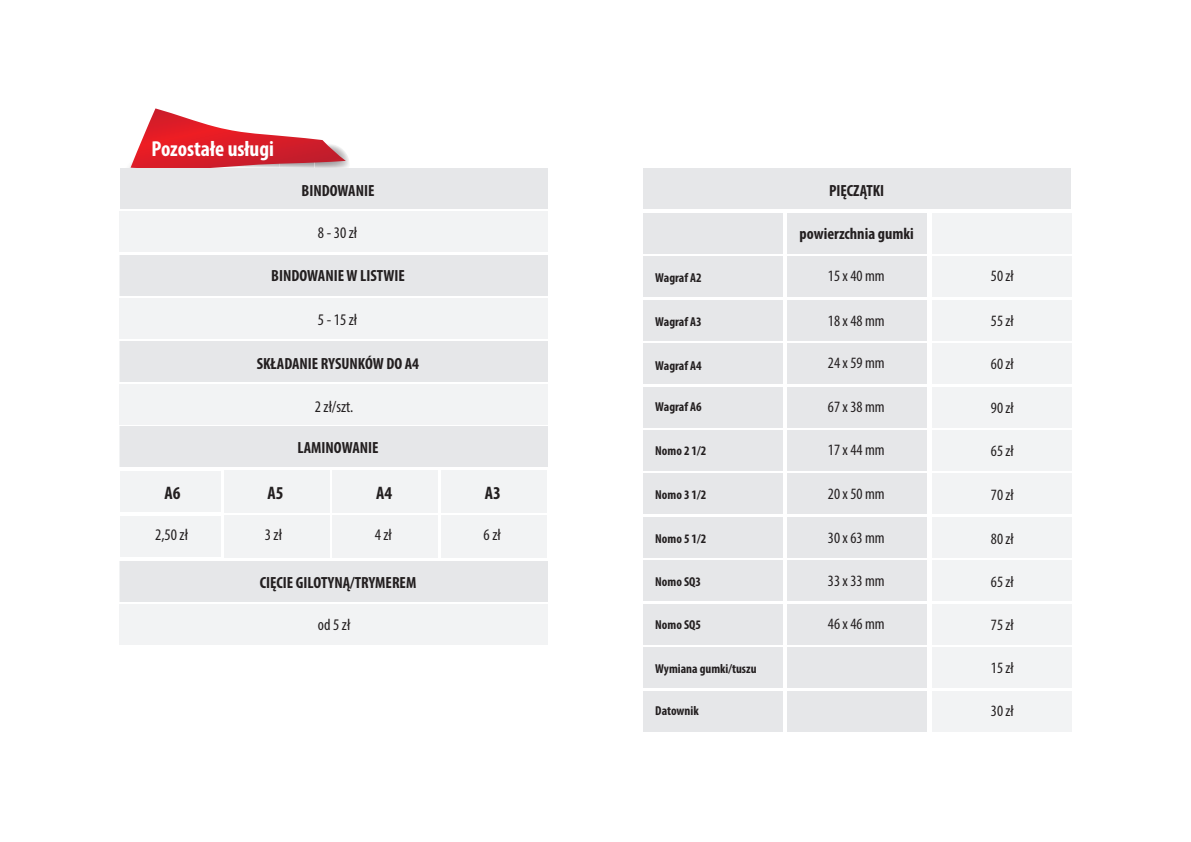
<style>
.page{position:relative;width:1191px;height:842px;background:#fff}
.page>*{position:absolute;margin:0;border:0;box-sizing:border-box;transform-origin:0 0}
.t1{font:700 condensed 21.7px "Myriad Pro";color:#fff}
.t2{font:700 condensed 18.1px "Myriad Pro";color:#231f20}
.t3{font:700 condensed 16.2px "Myriad Pro";color:#231f20}
.t4{font:condensed 16.2px "Myriad Pro";color:#231f20}
.t5{font:condensed 15.8px "Myriad Pro";color:#231f20}
.t6{font:700 condensed 13px "Myriad Pro";color:#231f20}
</style>
<div class="page">
<div style="left:120px;top:211px;width:428px;height:41px;background:#f2f3f4"></div>
<div style="left:120px;top:298px;width:428px;height:40px;background:#f2f3f4"></div>
<div style="left:120px;top:384px;width:428px;height:41px;background:#f2f3f4"></div>
<div style="left:120px;top:471px;width:100px;height:41px;background:#f2f3f4"></div>
<div style="left:224px;top:470px;width:105px;height:43px;background:#f2f3f4"></div>
<img style="left:346px;top:154px;width:4px;height:15px">
<img style="left:120px;top:165px;width:11px;height:4px">
<svg style="left:131px;top:108px;width:215px;height:61px"></svg>
<div style="left:120px;top:562px;width:139px;height:40px;background:#e6e7e9"></div>
<div style="left:120px;top:604px;width:428px;height:41px;background:#f2f3f4"></div>
<div style="left:264px;top:562px;width:139px;height:40px;background:#e6e7e9"></div>
<div style="left:332px;top:470px;width:106px;height:43px;background:#f2f3f4"></div>
<div style="left:441px;top:470px;width:106px;height:43px;background:#f2f3f4"></div>
<div style="left:120px;top:516px;width:100px;height:41px;background:#f2f3f4"></div>
<div style="left:224px;top:515px;width:105px;height:43px;background:#f2f3f4"></div>
<div style="left:332px;top:515px;width:106px;height:43px;background:#f2f3f4"></div>
<div style="left:441px;top:515px;width:106px;height:43px;background:#f2f3f4"></div>
<div style="left:408px;top:562px;width:139px;height:40px;background:#e6e7e9"></div>
<div style="left:120px;top:169px;width:427px;height:40px;background:#e6e7e9"></div>
<div style="left:643px;top:213px;width:139px;height:40px;background:#e6e7e9"></div>
<div style="left:787px;top:213px;width:140px;height:40px;background:#e6e7e9"></div>
<div style="left:932px;top:213px;width:139px;height:40px;background:#f2f3f4"></div>
<div style="left:643px;top:256px;width:139px;height:41px;background:#e6e7e9"></div>
<div style="left:787px;top:256px;width:140px;height:41px;background:#e6e7e9"></div>
<div style="left:932px;top:256px;width:139px;height:41px;background:#f2f3f4"></div>
<div style="left:643px;top:300px;width:139px;height:40px;background:#e6e7e9"></div>
<div style="left:787px;top:300px;width:140px;height:40px;background:#e6e7e9"></div>
<div style="left:932px;top:300px;width:139px;height:40px;background:#f2f3f4"></div>
<div style="left:643px;top:343px;width:139px;height:41px;background:#e6e7e9"></div>
<div style="left:787px;top:343px;width:140px;height:41px;background:#e6e7e9"></div>
<div style="left:932px;top:343px;width:139px;height:41px;background:#f2f3f4"></div>
<div style="left:643px;top:387px;width:139px;height:40px;background:#e6e7e9"></div>
<div style="left:787px;top:387px;width:140px;height:40px;background:#e6e7e9"></div>
<div style="left:932px;top:387px;width:139px;height:40px;background:#f2f3f4"></div>
<div style="left:643px;top:430px;width:139px;height:41px;background:#e6e7e9"></div>
<div style="left:787px;top:430px;width:140px;height:41px;background:#e6e7e9"></div>
<div style="left:932px;top:430px;width:139px;height:41px;background:#f2f3f4"></div>
<div style="left:643px;top:474px;width:139px;height:40px;background:#e6e7e9"></div>
<div style="left:787px;top:474px;width:140px;height:40px;background:#e6e7e9"></div>
<div style="left:932px;top:474px;width:139px;height:40px;background:#f2f3f4"></div>
<div style="left:643px;top:517px;width:139px;height:41px;background:#e6e7e9"></div>
<div style="left:787px;top:517px;width:140px;height:41px;background:#e6e7e9"></div>
<div style="left:932px;top:517px;width:139px;height:41px;background:#f2f3f4"></div>
<div style="left:643px;top:561px;width:139px;height:40px;background:#e6e7e9"></div>
<div style="left:787px;top:561px;width:140px;height:40px;background:#e6e7e9"></div>
<div style="left:932px;top:561px;width:139px;height:40px;background:#f2f3f4"></div>
<div style="left:643px;top:604px;width:139px;height:41px;background:#e6e7e9"></div>
<div style="left:787px;top:604px;width:140px;height:41px;background:#e6e7e9"></div>
<div style="left:932px;top:604px;width:139px;height:41px;background:#f2f3f4"></div>
<div style="left:643px;top:648px;width:139px;height:40px;background:#e6e7e9"></div>
<div style="left:787px;top:648px;width:140px;height:40px;background:#e6e7e9"></div>
<div style="left:932px;top:648px;width:139px;height:40px;background:#f2f3f4"></div>
<div style="left:643px;top:691px;width:139px;height:41px;background:#e6e7e9"></div>
<div style="left:787px;top:691px;width:140px;height:41px;background:#e6e7e9"></div>
<div style="left:932px;top:691px;width:139px;height:41px;background:#f2f3f4"></div>
<div style="left:643px;top:169px;width:428px;height:40px;background:#e6e7e9"></div>
<div style="left:120px;top:255px;width:427px;height:41px;background:#e6e7e9"></div>
<div style="left:120px;top:341px;width:427px;height:41px;background:#e6e7e9"></div>
<div style="left:120px;top:427px;width:427px;height:40px;background:#e6e7e9"></div>
<div style="left:120px;top:561px;width:427px;height:40px;background:#e6e7e9"></div>
<h1 class="t1" style="left:152px;top:135px;width:124px">Pozostałe usługi</h1>
<p class="t3" style="left:301px;top:180px;width:74px">BINDOWANIE</p>
<p class="t3" style="left:829px;top:180px;width:57px">PIĘCZĄTKI</p>
<p class="t3" style="left:799px;top:224px;width:115px">powierzchnia gumki</p>
<p class="t3" style="left:271px;top:266px;width:135px">BINDOWANIE W LISTWIE</p>
<p class="t4" style="left:318px;top:223px;width:41px">8 - 30 zł</p>
<p class="t5" style="left:828px;top:266px;width:58px">15 x 40 mm</p>
<p class="t5" style="left:991px;top:266px;width:24px">50 zł</p>
<p class="t5" style="left:991px;top:311px;width:24px">55 zł</p>
<p class="t5" style="left:991px;top:354px;width:24px">60 zł</p>
<p class="t5" style="left:991px;top:398px;width:24px">90 zł</p>
<p class="t5" style="left:991px;top:441px;width:24px">65 zł</p>
<p class="t5" style="left:991px;top:485px;width:24px">70 zł</p>
<p class="t5" style="left:991px;top:529px;width:24px">80 zł</p>
<p class="t5" style="left:991px;top:572px;width:24px">65 zł</p>
<p class="t5" style="left:991px;top:615px;width:24px">75 zł</p>
<p class="t5" style="left:991px;top:658px;width:24px">15 zł</p>
<p class="t5" style="left:991px;top:701px;width:24px">30 zł</p>
<p class="t6" style="left:655px;top:269px;width:48px">Wagraf A2</p>
<p class="t6" style="left:655px;top:313px;width:48px">Wagraf A3</p>
<p class="t6" style="left:655px;top:357px;width:48px">Wagraf A4</p>
<p class="t6" style="left:655px;top:398px;width:48px">Wagraf A6</p>
<p class="t6" style="left:655px;top:442px;width:52px">Nomo 2 1/2</p>
<p class="t6" style="left:655px;top:486px;width:52px">Nomo 3 1/2</p>
<p class="t6" style="left:655px;top:530px;width:52px">Nomo 5 1/2</p>
<p class="t6" style="left:655px;top:573px;width:47px">Nomo SQ3</p>
<p class="t6" style="left:655px;top:617px;width:47px">Nomo SQ5</p>
<p class="t6" style="left:655px;top:661px;width:103px">Wymiana gumki/tuszu</p>
<p class="t6" style="left:655px;top:702px;width:45px">Datownik</p>
<p class="t4" style="left:318px;top:310px;width:41px">5 - 15 zł</p>
<p class="t5" style="left:828px;top:311px;width:58px">18 x 48 mm</p>
<p class="t5" style="left:828px;top:354px;width:58px">24 x 59 mm</p>
<p class="t5" style="left:828px;top:397px;width:58px">67 x 38 mm</p>
<p class="t5" style="left:828px;top:440px;width:58px">17 x 44 mm</p>
<p class="t5" style="left:828px;top:484px;width:58px">20 x 50 mm</p>
<p class="t5" style="left:828px;top:528px;width:58px">30 x 63 mm</p>
<p class="t5" style="left:828px;top:571px;width:58px">33 x 33 mm</p>
<p class="t5" style="left:828px;top:614px;width:58px">46 x 46 mm</p>
<p class="t3" style="left:257px;top:353px;width:164px">SKŁADANIE RYSUNKÓW DO A4</p>
<p class="t4" style="left:315px;top:397px;width:40px">2 zł/szt.</p>
<p class="t3" style="left:297px;top:438px;width:83px">LAMINOWANIE</p>
<p class="t2" style="left:164px;top:482px;width:18px">A6</p>
<p class="t2" style="left:267px;top:482px;width:18px">A5</p>
<p class="t2" style="left:376px;top:482px;width:18px">A4</p>
<p class="t2" style="left:485px;top:482px;width:18px">A3</p>
<p class="t4" style="left:155px;top:525px;width:34px">2,50 zł</p>
<p class="t4" style="left:265px;top:525px;width:19px">3 zł</p>
<p class="t4" style="left:375px;top:525px;width:19px">4 zł</p>
<p class="t4" style="left:483px;top:525px;width:19px">6 zł</p>
<p class="t3" style="left:260px;top:572px;width:158px">CIĘCIE GILOTYNĄ/TRYMEREM</p>
<p class="t4" style="left:318px;top:615px;width:34px">od 5 zł</p>
</div>
